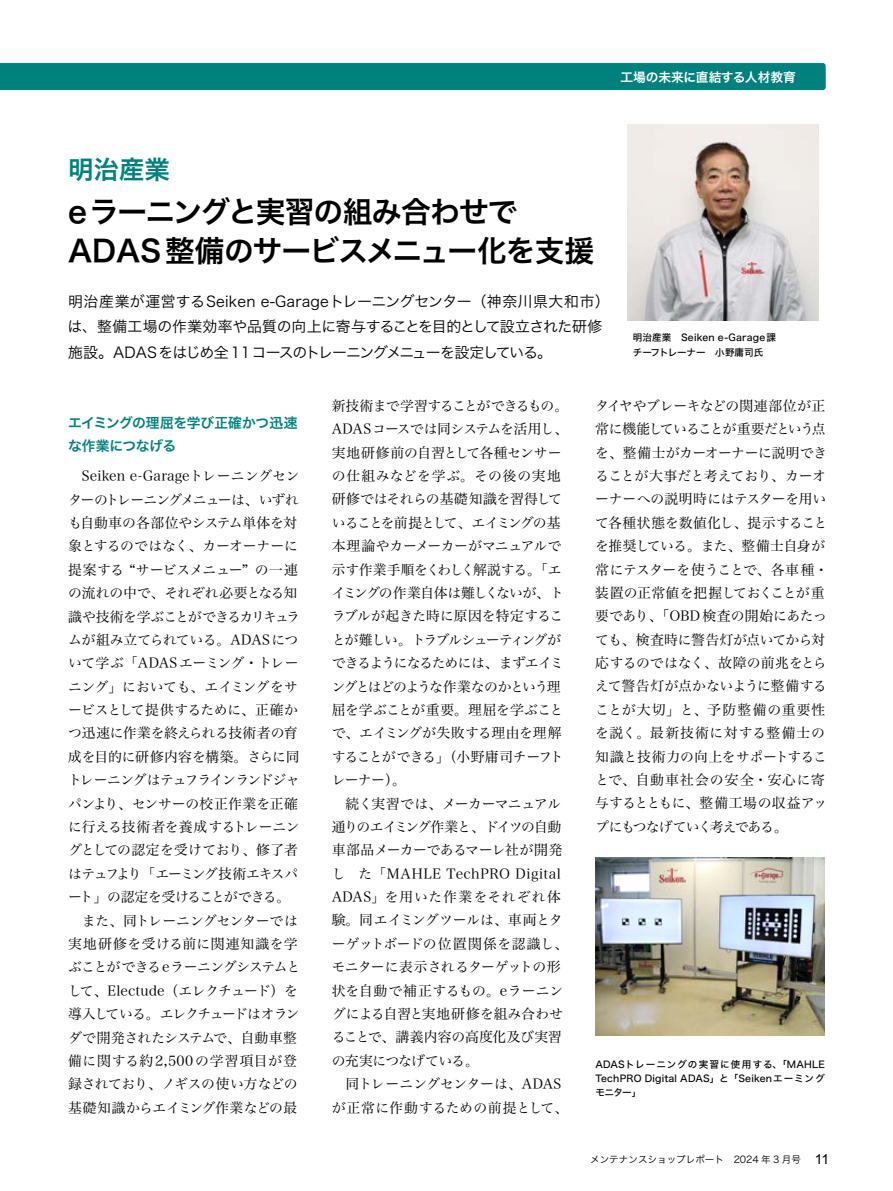
<style>
.page{position:relative;width:893px;height:1191px;background:#fff}
.page>*{position:absolute;margin:0;border:0;box-sizing:border-box;transform-origin:0 0}
.t1{font:29.7px/38.2px "Hira Kaku Pro W6";letter-spacing:-.035em;color:#000}
.t2{font:25.5px "Hira Kaku Pro W6";color:#00817d}
.t3{font:14.85px/25.5px "Hira Kaku Pro W3";letter-spacing:-.02em;color:#000}
.t4{font:13.8px/23.4px "Hira Min Pro N W3";letter-spacing:-.02em;color:#000}
.t5{font:13.8px/23.4px "Hiragino Sans W6";letter-spacing:-.025em;color:#00817d}
.t6{font:12.75px "Hira Kaku Pro W6";letter-spacing:-.02em;color:#fff}
.t7{font:9.6px/13.8px "Hiragino Sans W5";letter-spacing:.02em;color:#000}
.t8{font:9.6px "Hira Kaku Pro N W3";color:#000}
.s1{font-family:"Arial";font-size:13.8px}
</style>
<div class="page">
<div style="left:0;top:63px;width:826px;height:27px;background:#00817d"></div>
<img style="left:627px;top:124px;width:192px;height:196px">
<img style="left:595px;top:857px;width:230px;height:179px">
<p class="t6" style="left:621px;top:65px;width:177px">工場の未来に直結する人材教育</p>
<h2 class="t2" style="left:68px;top:146px;width:104px">明治産業</h2>
<h1 class="t1" style="left:68px;top:192px;width:528px">eラーニングと実習の組み合わせで<br>ADAS 整備のサービスメニュー化を支援</h1>
<p class="t3" style="left:68px;top:287px;width:544px">明治産業が運営するSeiken e-Garageトレーニングセンター（神奈川県大和市）は、整備工場の作業効率や品質の向上に寄与することを目的として設立された研修施設。ADAS をはじめ全 11コースのトレーニングメニューを設定している。</p>
<p class="t7" style="left:633px;top:329px;width:145px;line-height:14.9px">明治産業　Seiken e-Garage課チーフトレーナー　小野庸司氏</p>
<p class="t5" style="left:68px;top:410px;width:231px">エイミングの理屈を学び正確かつ迅速な作業につなげる</p>
<p class="t4" style="left:68px;top:463px;width:234px">　Seiken e-Garageトレーニングセンターのトレーニングメニューは、いずれも自動車の各部位やシステム単体を対象とするのではなく、カーオーナーに提案する “サービスメニュー” の一連の流れの中で、それぞれ必要となる知識や技術を学ぶことができるカリキュラムが組み立てられている。ADASについて学ぶ「ADASエーミング・トレーニング」においても、エイミングをサービスとして提供するために、正確かつ迅速に作業を終えられる技術者の育成を目的に研修内容を構築。さらに同トレーニングはテュフラインランドジャパンより、センサーの校正作業を正確に行える技術者を養成するトレーニングとしての認定を受けており、修了者はテュフより「エーミング技術エキスパート」の認定を受けることができる。　また、同トレーニングセンターでは実地研修を受ける前に関連知識を学ぶことができるeラーニングシステムとして、Electude（エレクチュード）を導入している。エレクチュードはオランダで開発されたシステムで、自動車整備に関する約2,500の学習項目が登録されており、ノギスの使い方などの基礎知識からエイミング作業などの最</p>
<p class="t4" style="left:332px;top:393px;width:238px">新技術まで学習することができるもの。<br>ADASコースでは同システムを活用し、実地研修前の自習として各種センサーの仕組みなどを学ぶ。その後の実地研修ではそれらの基礎知識を習得していることを前提として、エイミングの基本理論やカーメーカーがマニュアルで示す作業手順をくわしく解説する。「エイミングの作業自体は難しくないが、トラブルが起きた時に原因を特定することが難しい。トラブルシューティングができるようになるためには、まずエイミングとはどのような作業なのかという理屈を学ぶことが重要。理屈を学ぶことで、エイミングが失敗する理由を理解することができる」（小野庸司チーフトレーナー）。<br>　続く実習では、メーカーマニュアル通りのエイミング作業と、ドイツの自動車部品メーカーであるマーレ社が開発し た「MAHLE TechPRO Digital<br>ADAS」を用いた作業をそれぞれ体験。同エイミングツールは、車両とターゲットボードの位置関係を認識し、モニターに表示されるターゲットの形状を自動で補正するもの。eラーニングによる自習と実地研修を組み合わせることで、講義内容の高度化及び実習の充実につなげている。<br>　同トレーニングセンターは、ADASが正常に作動するための前提として、</p>
<p class="t4" style="left:595px;top:392px;width:235px">タイヤやブレーキなどの関連部位が正常に機能していることが重要だという点を、整備士がカーオーナーに説明できることが大事だと考えており、カーオーナーへの説明時にはテスターを用いて各種状態を数値化し、提示することを推奨している。また、整備士自身が常にテスターを使うことで、各車種・装置の正常値を把握しておくことが重要であり、「OBD検査の開始にあたっても、検査時に警告灯が点いてから対応するのではなく、故障の前兆をとらえて警告灯が点かないように整備することが大切」と、予防整備の重要性を説く。最新技術に対する整備士の知識と技術力の向上をサポートすることで、自動車社会の安全・安心に寄与するとともに、整備工場の収益アップにもつなげていく考えである。</p>
<p class="t7" style="left:595px;top:1057px;width:231px;text-align:justify">ADASトレーニングの実習に使用する、「MAHLE TechPRO Digital ADAS」と「Seikenエーミングモニター」</p>
<p class="t8" style="left:590px;top:1150px;width:241px">メンテナンスショップレポート　2024 年 3 月号 <span class="s1">11</span></p>
</div>
